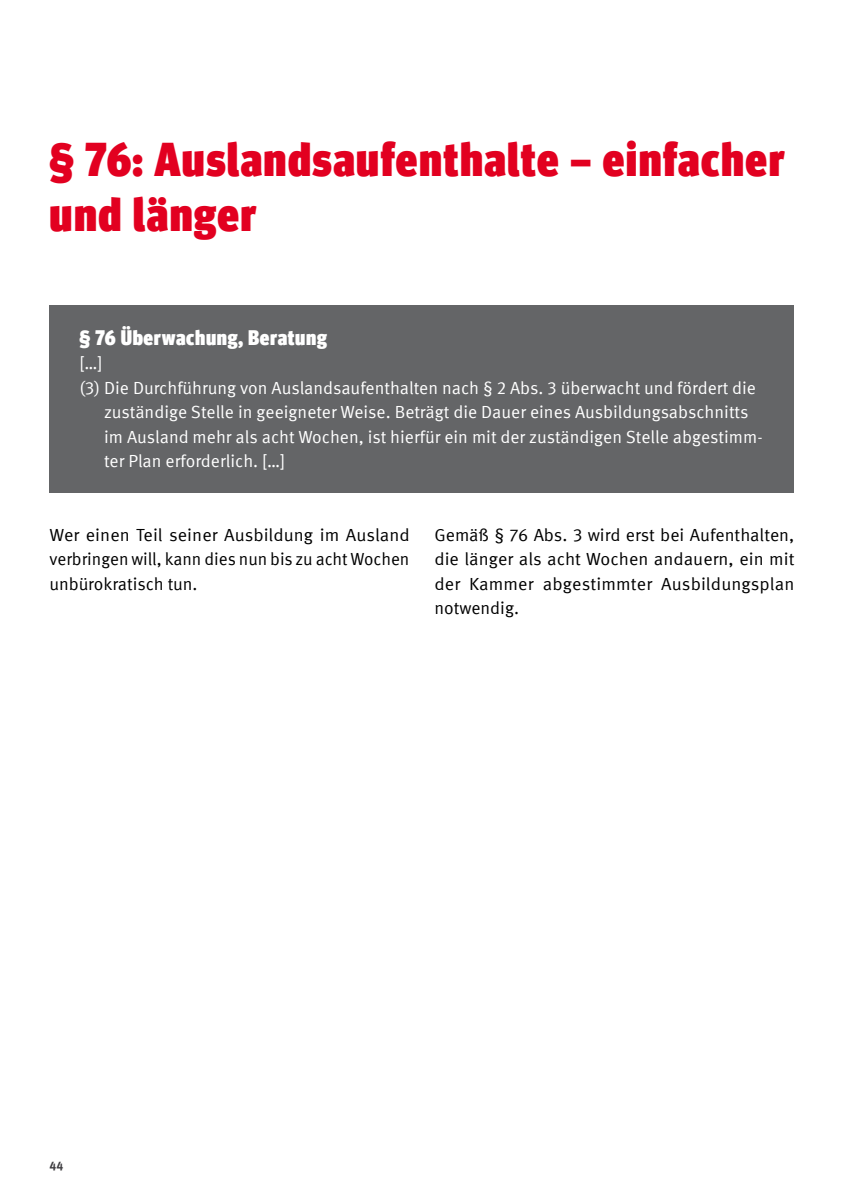
<style>
.page{position:relative;width:844px;height:1191px;background:#fff}
.page>*{position:absolute;margin:0;border:0;box-sizing:border-box;transform-origin:0 0}
.H1___Überschrift{font:900 condensed 47.25px/54.2px "Meta Head IGM";letter-spacing:.03em;color:#e20020}
.H4___Infobox_Übersch{font:900 condensed 21px "Meta Head IGM";letter-spacing:.03em;color:#fff}
.Fließtext{font:17.5px/24.5px "Meta IGM";color:#fff}
.Fließtext-2{font:17.5px/24.5px "Meta IGM";color:#000;text-align:justify}
.t1{font:700 12.25px "Meta IGM";color:#3e3d40}
</style>
<div class="page">
<div style="left:50px;top:305px;width:744px;height:188px;background:#646567"></div>
<h1 class="H1___Überschrift" style="left:50px;top:130px;width:736px">§ 76: Auslandsaufenthalte – einfacher und länger</h1>
<h4 class="H4___Infobox_Übersch" style="left:79px;top:320px;width:249px">§ 76 Überwachung, Beratung</h4>
<p class="Fließtext" style="left:79px;top:350px;width:24px">[…]</p>
<p class="Fließtext" style="left:104px;top:374px;width:660px;text-indent:-25px">(3) Die Durchführung von Auslandsaufenthalten nach § 2 Abs. 3 überwacht und fördert die zuständige Stelle in geeigneter Weise. Beträgt die Dauer eines Ausbildungsabschnitts im Ausland mehr als acht Wochen, ist hierfür ein mit der zuständigen Stelle abgestimm&shy;ter Plan erforderlich. […]</p>
<p class="Fließtext-2" style="left:50px;top:521px;width:361px">Wer einen Teil seiner Ausbildung im Ausland verbringen will, kann dies nun bis zu acht Wochen unbürokratisch tun.</p>
<p class="Fließtext-2" style="left:434px;top:521px;width:361px">Gemäß § 76 Abs. 3 wird erst bei Aufenthalten, die länger als acht Wochen andauern, ein mit der Kammer abgestimmter Ausbildungsplan notwendig.</p>
<p class="t1" style="left:50px;top:1156px;width:15px">44</p>
</div>
